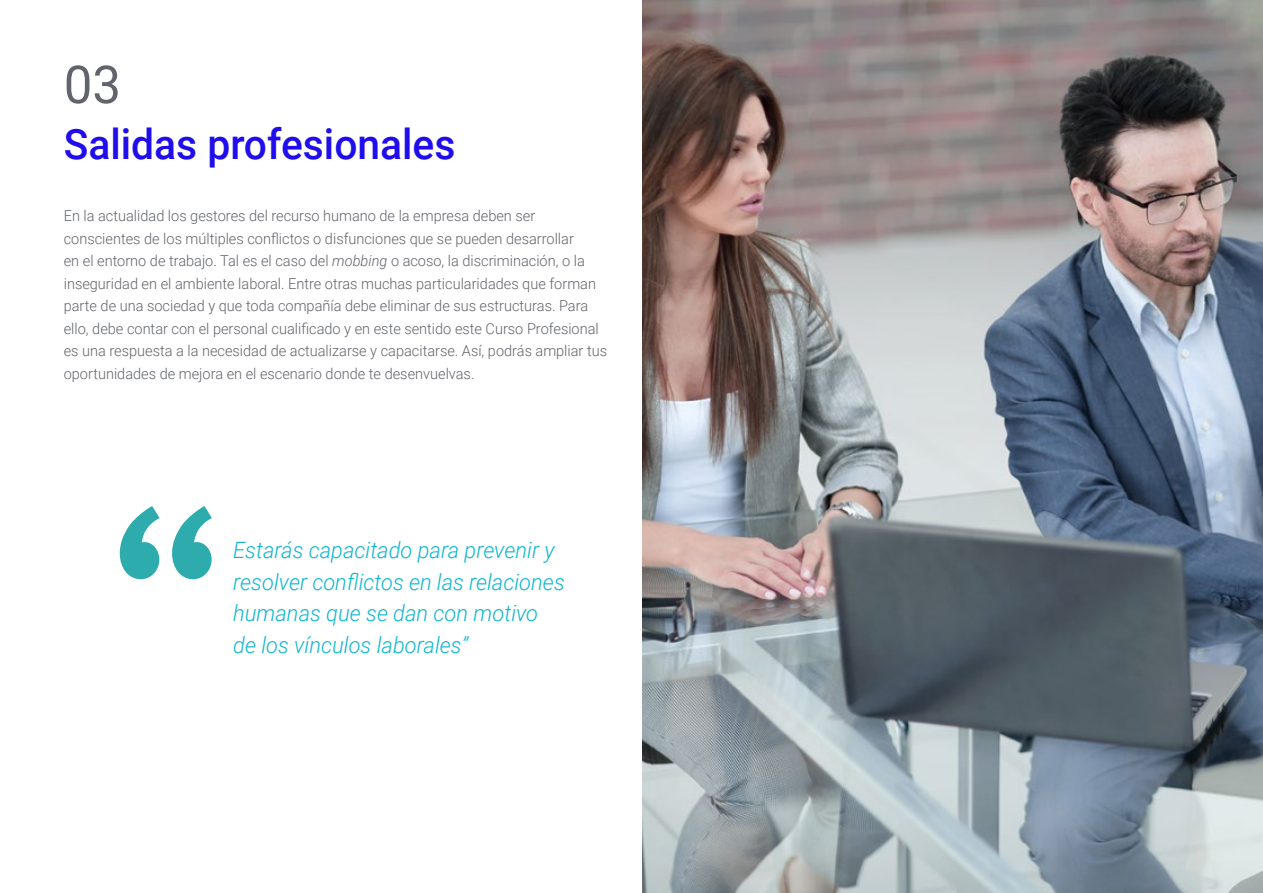
<style>
.page{position:relative;width:1263px;height:893px;background:#fff}
.page>*{position:absolute;margin:0;border:0;box-sizing:border-box;transform-origin:0 0}
.t1{font:52.5px "Roboto";color:#61646a}
.t2{font:500 42px "Roboto";color:#1f0dec}
.t3{font:italic 300 22.5px/31.5px "Roboto";color:#0fb6cf}
.t4{font:300 15px/22.5px "Roboto";color:#61646a}
.s1{font-style:italic}
</style>
<div class="page">
<svg style="left:120px;top:506px;width:92px;height:73px"></svg>
<img style="left:642px;top:0;width:621px;height:893px">
<h1 class="t1" style="left:64px;top:48px;width:59px">03</h1>
<h2 class="t2" style="left:64px;top:115px;width:393px">Salidas profesionales</h2>
<p class="t4" style="left:64px;top:204px;width:545px">En la actualidad los gestores del recurso humano de la empresa deben ser conscientes de los múltiples conflictos o disfunciones que se pueden desarrollar<br>en el entorno de trabajo. Tal es el caso del <span class="s1">mobbing</span> o acoso, la discriminación, o la inseguridad en el ambiente laboral. Entre otras muchas particularidades que forman parte de una sociedad y que toda compañía debe eliminar de sus estructuras. Para ello, debe contar con el personal cualificado y en este sentido este Curso Profesional es una respuesta a la necesidad de actualizarse y capacitarse. Así, podrás ampliar tus oportunidades de mejora en el escenario donde te desenvuelvas.</p>
<h3 class="t3" style="left:233px;top:534px;width:333px">Estarás capacitado para prevenir y resolver conflictos en las relaciones humanas que se dan con motivo de los vínculos laborales”</h3>
</div>
